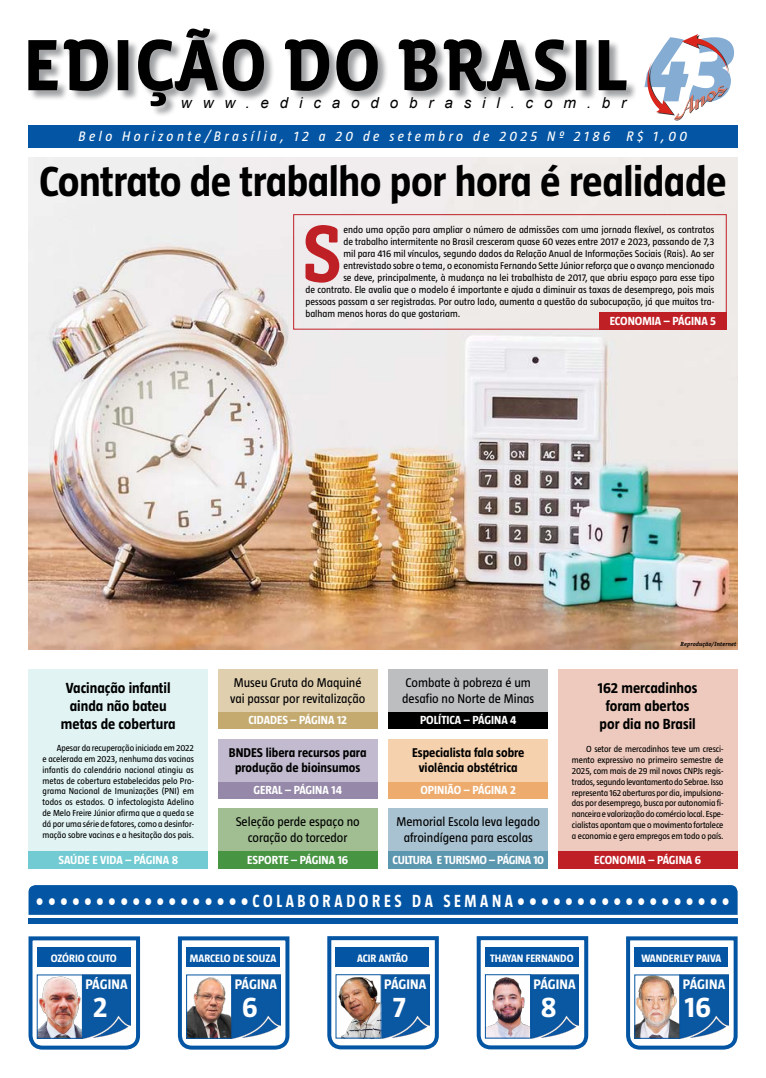
<style>
.page{position:relative;width:766px;height:1078px;background:#fff}
.page>*{position:absolute;margin:0;border:0;box-sizing:border-box;transform-origin:0 0}
.t1{font:93.6px "Vista Sans Alt Black Ita";color:#85acd3}
.t2{font:700 80.1px "Officina Serif Std";color:#bf2026}
.t3{font:700 43px "Taz";letter-spacing:-.01em;color:#000}
.t4{font:700 29.4px "Taz";color:#fff}
.t5{font:700 18px "Taz";color:#fff;scale:.85 1}
.t6{font:italic 15.2px "Arial";letter-spacing:.715em;color:#000}
.t7{font:700 15px/18px "Taz";color:#000;text-align:center}
.t8{font:700 14.2px "Taz";letter-spacing:.01em;color:#fff}
.t9{font:italic 14.1px "Taz";letter-spacing:.24em;color:#fff}
.t10{font:13px/15.6px "Taz";color:#000}
.t11{font:700 13px/15.6px "Taz";color:#000}
.t12{font:700 12px "Taz";color:#fff}
.t13{font:700 12px "Taz";letter-spacing:-.02em;color:#fff}
.t14{font:700 11px "Taz";color:#fff}
.t15{font:10px "Taz";color:#000}
.t16{font:9px/10.8px "Taz";letter-spacing:-.01em;color:#000;text-align:justify}
.t17{font:italic 700 6px "Officina Serif Std";letter-spacing:.01em;color:#000}
</style>
<div class="page">
<img style="left:28px;top:158px;width:709px;height:491px">
<svg style="left:28px;top:28px;width:598px;height:78px"></svg>
<svg style="left:647px;top:34px;width:82px;height:86px"></svg>
<div style="left:28px;top:125px;width:709px;height:22px;background:#0455a3"></div>
<div style="left:29px;top:918px;width:708px;height:6px;background:#0455a3"></div>
<div style="left:29px;top:885px;width:708px;height:29px;background:#0455a3"></div>
<svg style="left:177px;top:936px;width:113px;height:114px"></svg>
<div style="left:186px;top:947px;width:94px;height:19px;background:#0455a3"></div>
<img style="left:188px;top:974px;width:92px;height:64px">
<div style="left:186px;top:974px;width:46px;height:64px;border:1px solid #0455a3"></div>
<svg style="left:476px;top:936px;width:113px;height:114px"></svg>
<div style="left:485px;top:947px;width:93px;height:19px;background:#0455a3"></div>
<img style="left:531px;top:974px;width:47px;height:64px">
<img style="left:486px;top:976px;width:43px;height:60px">
<div style="left:484px;top:973px;width:47px;height:65px;border:1px solid #0455a3"></div>
<svg style="left:626px;top:936px;width:112px;height:114px"></svg>
<div style="left:634px;top:947px;width:94px;height:19px;background:#0455a3"></div>
<img style="left:636px;top:974px;width:92px;height:64px">
<div style="left:634px;top:974px;width:46px;height:64px;border:1px solid #0455a3"></div>
<svg style="left:28px;top:936px;width:113px;height:114px"></svg>
<div style="left:37px;top:947px;width:94px;height:19px;background:#0455a3"></div>
<img style="left:39px;top:974px;width:92px;height:64px">
<div style="left:37px;top:974px;width:46px;height:64px;border:1px solid #0455a3"></div>
<svg style="left:327px;top:936px;width:112px;height:114px"></svg>
<div style="left:335px;top:947px;width:94px;height:19px;background:#0455a3"></div>
<img style="left:337px;top:974px;width:92px;height:64px">
<div style="left:293px;top:214px;width:433px;height:115px;border:1px solid #bf2026"></div>
<div style="left:599px;top:312px;width:127px;height:17px;background:#bf2026"></div>
<div style="left:28px;top:669px;width:180px;height:198px;background:#e1f3f3"></div>
<div style="left:557px;top:669px;width:180px;height:198px;background:#edcabd"></div>
<div style="left:29px;top:850px;width:179px;height:17px;background:#72cbd2"></div>
<div style="left:557px;top:850px;width:180px;height:17px;background:#bf2026"></div>
<div style="left:218px;top:711px;width:159px;height:17px;background:#c4aa6f"></div>
<div style="left:218px;top:781px;width:159px;height:17px;background:#9688a8"></div>
<div style="left:388px;top:781px;width:160px;height:17px;background:#edab6d"></div>
<div style="left:218px;top:850px;width:159px;height:17px;background:#479543"></div>
<div style="left:388px;top:850px;width:160px;height:17px;background:#5c97b0"></div>
<div style="left:388px;top:711px;width:160px;height:17px;background:#000"></div>
<div style="left:218px;top:669px;width:159px;height:42px;background:#dfcfaf"></div>
<div style="left:218px;top:738px;width:159px;height:43px;background:#c2bace"></div>
<div style="left:388px;top:738px;width:160px;height:43px;background:#f6d1ad"></div>
<div style="left:218px;top:808px;width:159px;height:42px;background:#a0be91"></div>
<div style="left:388px;top:808px;width:160px;height:42px;background:#a9c2d1"></div>
<div style="left:388px;top:669px;width:160px;height:42px;background:#bcbec0"></div>
<h1 class="t1" style="left:644px;top:22px;width:95px">43</h1>
<h3 class="t9" style="left:79px;top:129px;width:610px">Belo Horizonte/Brasília, 12 a 20 de setembro de 2025 Nº 2186 R$ 1,00</h3>
<h3 class="t6" style="left:181px;top:93px;width:446px">www.edicaodobrasil.com.br</h3>
<h3 class="t3" style="left:39px;top:159px;width:689px">Contrato de trabalho por hora é realidade</h3>
<h2 class="t2" style="left:301px;top:204px;width:42px">S</h2>
<p class="t15" style="left:343px;top:224px;width:372px">endo uma opção para ampliar o número de admissões com uma jornada flexível, os contratos</p>
<p class="t15" style="left:343px;top:236px;width:372px">de trabalho intermitente no Brasil cresceram quase 60 vezes entre 2017 e 2023, passando de 7,3</p>
<p class="t15" style="left:343px;top:248px;width:372px">mil para 416 mil vínculos, segundo dados da Relação Anual de Informações Sociais (Rais). Ao ser</p>
<p class="t15" style="left:343px;top:260px;width:372px">entrevistado sobre o tema, o economista Fernando Sette Júnior reforça que o avanço mencionado</p>
<p class="t15" style="left:343px;top:272px;width:372px">se deve, principalmente, à mudança na lei trabalhista de 2017, que abriu espaço para esse tipo</p>
<p class="t15" style="left:305px;top:284px;width:410px">de contrato. Ele avalia que o modelo é importante e ajuda a diminuir as taxas de desemprego, pois mais</p>
<p class="t15" style="left:305px;top:296px;width:410px">pessoas passam a ser registradas. Por outro lado, aumenta a questão da subocupação, já que muitos tra-</p>
<p class="t15" style="left:305px;top:308px;width:156px">balham menos horas do que gostariam.</p>
<h3 class="t12" style="left:609px;top:314px;width:108px">Economia – Página 5</h3>
<h3 class="t7" style="left:61px;top:679px;width:116px">Vacinação infantil ainda não bateu metas de cobertura</h3>
<p class="t16" style="left:43px;top:742px;width:153px;text-indent:14px">Apesar da recuperação iniciada em 2022 e acelerada em 2023, nenhuma das vacinas infantis do calendário nacional atingiu as metas de cobertura estabelecidas pelo Pro&shy;grama Nacional de Imunizações (PNI) em todos os estados. O infectologista Adelino de Melo Freire Júnior afirma que a queda se dá por uma série de fatores, como a desinfor&shy;mação sobre vacinas e a hesitação dos pais.</p>
<h3 class="t10" style="left:230px;top:674px;width:137px">Museu Gruta do Maquiné vai passar por revitalização</h3>
<h3 class="t12" style="left:218px;top:713px;width:19px">C</h3>
<h3 class="t12" style="left:254px;top:713px;width:95px">idades – Página 12</h3>
<h3 class="t10" style="left:402px;top:674px;width:134px">Combate à pobreza é um desafio no Norte de Minas</h3>
<h3 class="t12" style="left:420px;top:713px;width:98px">Política – Página 4</h3>
<h3 class="t11" style="left:235px;top:744px;width:133px;text-indent:31px">libera recursos para produção de bioinsumos</h3>
<h3 class="t11" style="left:412px;top:744px;width:114px;text-align:center">Especialista fala sobre violência obstétrica</h3>
<h3 class="t11" style="left:229px;top:744px;width:8px">BNDES</h3>
<h3 class="t12" style="left:253px;top:783px;width:90px">Geral – Página 14</h3>
<h3 class="t12" style="left:420px;top:783px;width:97px">Opinião – Página 2</h3>
<h3 class="t10" style="left:235px;top:814px;width:125px;text-align:center">Seleção perde espaço no coração do torcedor</h3>
<h3 class="t10" style="left:396px;top:814px;width:145px;text-align:center">Memorial Escola leva legado afroindígena para escolas</h3>
<p class="t17" style="left:680px;top:640px;width:57px">Reprodução/Internet</p>
<h3 class="t7" style="left:597px;top:679px;width:101px">162 mercadinhos foram abertos por dia no Brasil</h3>
<p class="t16" style="left:571px;top:743px;width:153px;text-indent:14px">O setor de mercadinhos teve um cresci&shy;mento expressivo no primeiro semestre de 2025, com mais de 29 mil novos CNPJs regis&shy;trados, segundo levantamento do Sebrae. Isso representa 162 aberturas por dia, impulsiona&shy;das por desemprego, busca por autonomia fi&shy;nanceira e valorização do comércio local. Espe&shy;cialistas apontam que o movimento fortalece a economia e gera empregos em todo o país.</p>
<h3 class="t12" style="left:59px;top:852px;width:121px">Saúde e Vida – Página 8</h3>
<h3 class="t12" style="left:594px;top:852px;width:108px">Economia – Página 6</h3>
<h3 class="t12" style="left:247px;top:852px;width:102px">Esporte – Página 16</h3>
<h3 class="t13" style="left:392px;top:852px;width:153px">cultura e turismo – Página 10</h3>
<h3 class="t5" style="left:36px;top:891px;width:818px">• • • • • • • • • • • • • • • • • • c o l a b o r a d o r e s d a s e m a n a • • • • • • • • • • • • • • • • • •</h3>
<p class="t14" style="left:51px;top:951px;width:67px">Ozório Couto</p>
<h3 class="t8" style="left:85px;top:976px;width:44px">Página</h3>
<h3 class="t4" style="left:93px;top:991px;width:16px">2</h3>
<p class="t14" style="left:190px;top:951px;width:88px">Marcelo de Souza</p>
<h3 class="t8" style="left:235px;top:976px;width:44px">Página</h3>
<h3 class="t4" style="left:242px;top:991px;width:17px">6</h3>
<p class="t14" style="left:357px;top:951px;width:6px">ACIR</p>
<p class="t14" style="left:379px;top:951px;width:30px">AN TÃO</p>
<h3 class="t8" style="left:384px;top:976px;width:44px">Página</h3>
<h3 class="t4" style="left:392px;top:991px;width:15px">7</h3>
<p class="t14" style="left:490px;top:951px;width:85px">Thayan Fernando</p>
<h3 class="t8" style="left:533px;top:976px;width:44px">Página</h3>
<h3 class="t4" style="left:540px;top:991px;width:17px">8</h3>
<p class="t14" style="left:641px;top:951px;width:81px">Wanderley Paiva</p>
<h3 class="t8" style="left:682px;top:976px;width:44px">Página</h3>
<h3 class="t4" style="left:684px;top:991px;width:28px">16</h3>
</div>
